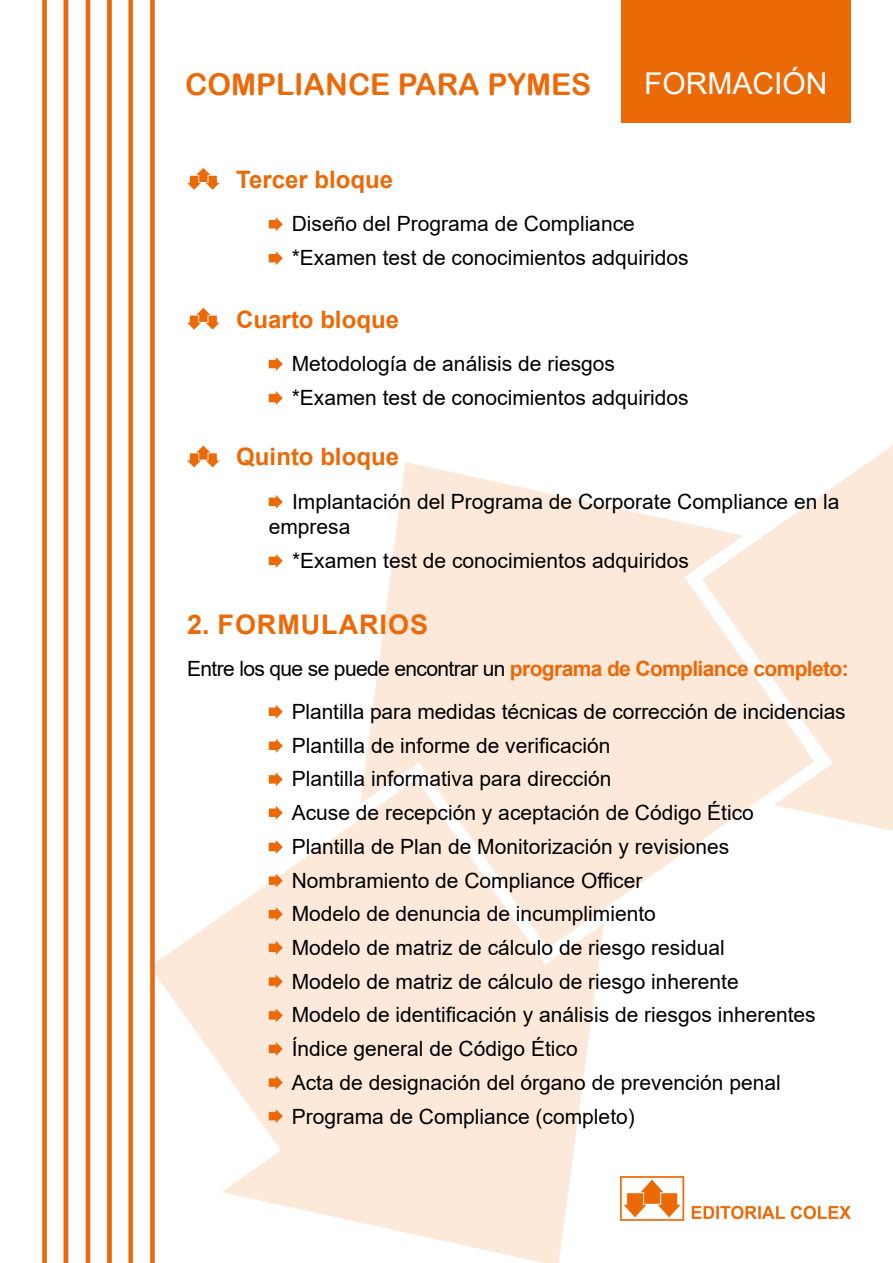
<style>
.page{position:relative;width:893px;height:1263px;background:#fff}
.page>*{position:absolute;margin:0;border:0;box-sizing:border-box;transform-origin:0 0}
.t1{font:30px "Arial Rounded MT Bold";color:#eb6907}
.t2{font:30px "Arial";color:#fff}
.t3{font:700 27px "Arial";letter-spacing:.035em;color:#ec6907}
.t4{font:700 24px "Arial";color:#ec6907}
.t5{font:21px/33.8px "Arial";color:#000}
.t6{font:21px "Arial";letter-spacing:-.03em;color:#000}
.s1{font-weight:700;color:#ec6907}
</style>
<div class="page">
<img style="left:155px;top:446px;width:738px;height:817px">
<img style="left:620px;top:1176px;width:230px;height:44px">
<img style="left:43px;top:0;width:112px;height:1263px">
<div style="left:621px;top:0;width:229px;height:123px;background:#ec6907"></div>
<svg style="left:187px;top:168px;width:33px;height:22px"></svg>
<svg style="left:187px;top:308px;width:33px;height:22px"></svg>
<svg style="left:187px;top:446px;width:33px;height:21px"></svg>
<svg style="left:269px;top:217px;width:14px;height:14px"></svg>
<svg style="left:269px;top:357px;width:14px;height:14px"></svg>
<svg style="left:269px;top:495px;width:14px;height:15px"></svg>
<svg style="left:269px;top:251px;width:14px;height:14px"></svg>
<svg style="left:269px;top:391px;width:14px;height:14px"></svg>
<svg style="left:269px;top:554px;width:14px;height:15px"></svg>
<svg style="left:269px;top:705px;width:14px;height:15px"></svg>
<svg style="left:269px;top:739px;width:14px;height:15px"></svg>
<svg style="left:269px;top:772px;width:14px;height:15px"></svg>
<svg style="left:269px;top:806px;width:14px;height:15px"></svg>
<svg style="left:269px;top:873px;width:14px;height:15px"></svg>
<svg style="left:269px;top:840px;width:14px;height:15px"></svg>
<svg style="left:269px;top:907px;width:14px;height:15px"></svg>
<svg style="left:269px;top:941px;width:14px;height:15px"></svg>
<svg style="left:269px;top:974px;width:14px;height:15px"></svg>
<svg style="left:269px;top:1008px;width:14px;height:15px"></svg>
<svg style="left:269px;top:1042px;width:14px;height:15px"></svg>
<svg style="left:269px;top:1075px;width:14px;height:15px"></svg>
<svg style="left:269px;top:1109px;width:14px;height:15px"></svg>
<h1 class="t1" style="left:185px;top:67px;width:407px">COMPLIANCE PARA PYMES</h1>
<h1 class="t2" style="left:644px;top:63px;width:185px">FORMACIÓN</h1>
<p class="t4" style="left:236px;top:162px;width:158px">Tercer bloque</p>
<p class="t5" style="left:292px;top:207px;width:398px">Diseño del Programa de Compliance *Examen test de conocimientos adquiridos</p>
<p class="t4" style="left:236px;top:302px;width:164px">Cuarto bloque</p>
<p class="t5" style="left:292px;top:347px;width:398px">Metodología de análisis de riesgos *Examen test de conocimientos adquiridos</p>
<p class="t4" style="left:236px;top:440px;width:164px">Quinto bloque</p>
<p class="t5" style="left:269px;top:489px;width:572px;line-height:25.2px;text-indent:23px">Implantación del Programa de Corporate Compliance en la empresa</p>
<p class="t5" style="left:292px;top:544px;width:398px">*Examen test de conocimientos adquiridos</p>
<p class="t3" style="left:187px;top:606px;width:242px">2. FORMULARIOS</p>
<p class="t6" style="left:187px;top:654px;width:663px">Entre los que se puede encontrar un <span class="s1">programa de Compliance completo:</span></p>
<p class="t5" style="left:292px;top:695px;width:556px">Plantilla para medidas técnicas de corrección de incidencias Plantilla de informe de verificación<br>Plantilla informativa para dirección<br>Acuse de recepción y aceptación de Código Ético<br>Plantilla de Plan de Monitorización y revisiones Nombramiento de Compliance Officer<br>Modelo de denuncia de incumplimiento<br>Modelo de matriz de cálculo de riesgo residual<br>Modelo de matriz de cálculo de riesgo inherente<br>Modelo de identificación y análisis de riesgos inherentes Índice general de Código Ético<br>Acta de designación del órgano de prevención penal Programa de Compliance (completo)</p>
</div>
